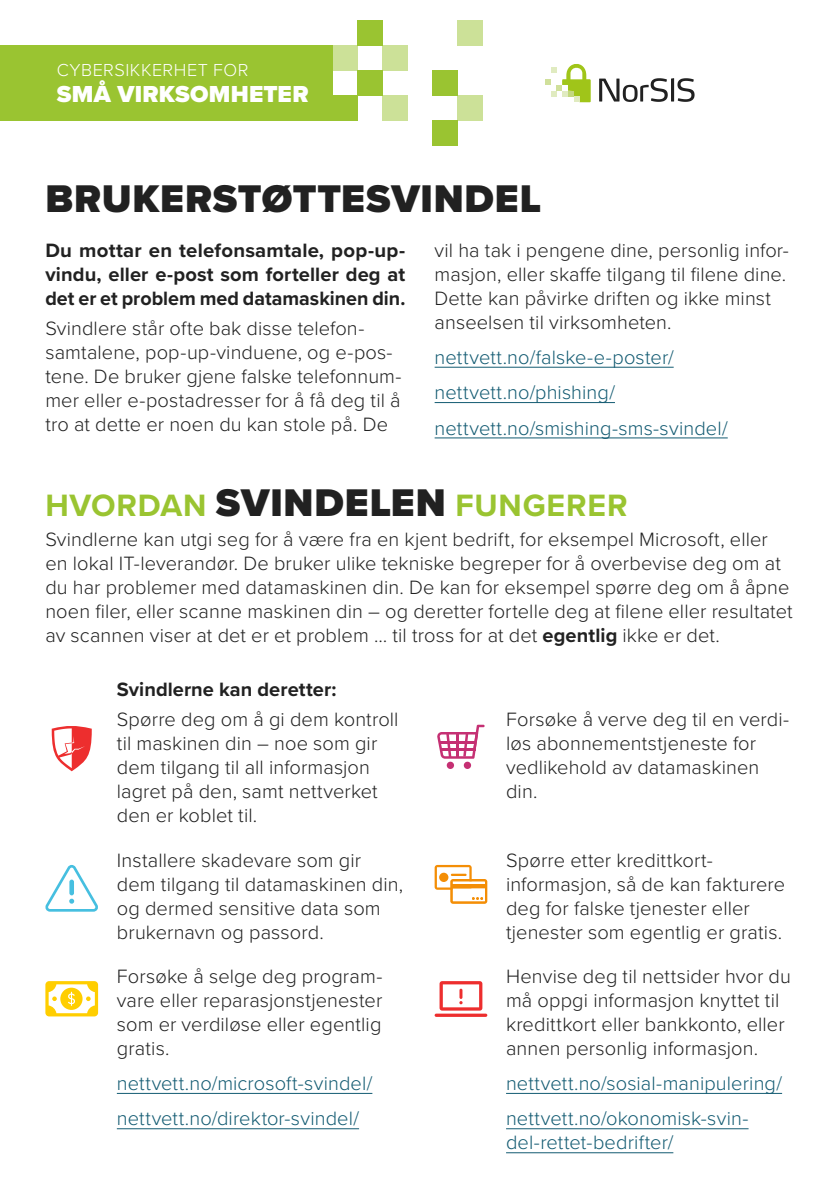
<style>
.page{position:relative;width:840px;height:1191px;background:#fff}
.page>*{position:absolute;margin:0;border:0;box-sizing:border-box;transform-origin:0 0}
.t1{font:900 40px "Proxima Nova";letter-spacing:.02em;color:#212121}
.t2{font:700 32px "Proxima Nova";letter-spacing:.02em;color:#9ac431}
.t3{font:900 24px "Proxima Nova";letter-spacing:.01em;color:#fff}
.t4{font:300 20px/24px "Proxima Nova";letter-spacing:.005em;color:#212121}
.t5{font:300 20px/35.4px "Proxima Nova";letter-spacing:.005em;color:#135b72}
.t6{font:700 20px/24px "Proxima Nova";letter-spacing:.005em;color:#212121;text-align:justify}
.t7{font:300 18px "Proxima Nova";letter-spacing:.03em;color:#fff}
.s1{font-weight:900;font-size:40px;color:#212121}
.s2{font-weight:700}
</style>
<div class="page">
<div style="left:0;top:45px;width:332px;height:75px;background:#9ac431"></div>
<svg style="left:599px;top:78px;width:95px;height:24px"></svg>
<svg style="left:545px;top:64px;width:45px;height:38px"></svg>
<div style="left:332px;top:95px;width:25px;height:25px;background:#9ac431"></div>
<div style="left:332px;top:45px;width:25px;height:25px;background:#cce198"></div>
<div style="left:357px;top:70px;width:25px;height:25px;background:#9ac431"></div>
<div style="left:382px;top:45px;width:25px;height:25px;background:#cce198"></div>
<div style="left:382px;top:95px;width:25px;height:25px;background:#cce198"></div>
<div style="left:457px;top:95px;width:25px;height:25px;background:#cce198"></div>
<div style="left:432px;top:70px;width:25px;height:25px;background:#9ac431"></div>
<div style="left:432px;top:120px;width:25px;height:25px;background:#9ac431"></div>
<div style="left:457px;top:20px;width:25px;height:25px;background:#cce198"></div>
<div style="left:357px;top:20px;width:25px;height:25px;background:#9ac431"></div>
<hr style="left:506px;top:1093px;width:275px;height:1px;background:#135b72">
<hr style="left:506px;top:1128px;width:242px;height:1px;background:#135b72">
<hr style="left:506px;top:1152px;width:167px;height:1px;background:#135b72">
<hr style="left:117px;top:1093px;width:255px;height:1px;background:#135b72">
<hr style="left:117px;top:1128px;width:242px;height:1px;background:#135b72">
<hr style="left:434px;top:367px;width:239px;height:1px;background:#135b72">
<hr style="left:434px;top:402px;width:180px;height:1px;background:#135b72">
<hr style="left:434px;top:437px;width:293px;height:1px;background:#135b72">
<svg style="left:434px;top:865px;width:53px;height:39px"></svg>
<svg style="left:45px;top:981px;width:53px;height:35px"></svg>
<svg style="left:434px;top:1013px;width:53px;height:4px"></svg>
<svg style="left:439px;top:981px;width:43px;height:29px"></svg>
<svg style="left:52px;top:726px;width:40px;height:45px"></svg>
<svg style="left:45px;top:865px;width:53px;height:46px"></svg>
<div style="left:446px;top:761px;width:8px;height:8px;background:#c53073;border-radius:50%"></div>
<div style="left:463px;top:761px;width:8px;height:8px;background:#c53073;border-radius:50%"></div>
<svg style="left:437px;top:724px;width:47px;height:34px"></svg>
<hr style="left:439px;top:741px;width:36px;height:2px;background:#c53073">
<hr style="left:440px;top:748px;width:35px;height:3px;background:#c53073">
<p class="t7" style="left:57px;top:56px;width:193px">CYBERSIKKERHET FOR</p>
<p class="t3" style="left:57px;top:76px;width:253px">SMÅ VIRKSOMHETER</p>
<h1 class="t1" style="left:45px;top:169px;width:497px">BRUKERSTØTTESVINDEL</h1>
<p class="t6" style="left:45px;top:237px;width:361px">Du mottar en telefonsamtale, pop-up&shy;vindu, eller e-post som forteller deg at det er et problem med datamaskinen din.</p>
<p class="t4" style="left:45px;top:315px;width:357px">Svindlere står ofte bak disse telefon&shy;samtalene, pop-up-vinduene, og e-pos&shy;tene. De bruker gjene falske telefonnum&shy;mer eller e-postadresser for å få deg til å tro at dette er noen du kan stole på. De</p>
<p class="t4" style="left:434px;top:237px;width:355px">vil ha tak i pengene dine, personlig infor&shy;masjon, eller skaffe tilgang til filene dine.<br>Dette kan påvirke driften og ikke minst anseelsen til virksomheten.</p>
<p class="t5" style="left:434px;top:338px;width:294px">nettvett.no/falske-e-poster/ nettvett.no/phishing/ nettvett.no/smishing-sms-svindel/</p>
<h2 class="t2" style="left:45px;top:482px;width:583px">HVORDAN <span class="s1">SVINDELEN</span> FUNGERER</h2>
<p class="t4" style="left:45px;top:526px;width:748px">Svindlerne kan utgi seg for å være fra en kjent bedrift, for eksempel Microsoft, eller en lokal IT-leverandør. De bruker ulike tekniske begreper for å overbevise deg om at du har problemer med datamaskinen din. De kan for eksempel spørre deg om å åpne noen filer, eller scanne maskinen din – og deretter fortelle deg at filene eller resultatet av scannen viser at det er et problem … til tross for at det <span class="s2">egentlig</span> ikke er det.</p>
<p class="t6" style="left:117px;top:677px;width:221px">Svindlerne kan deretter:</p>
<p class="t4" style="left:117px;top:706px;width:283px">Spørre deg om å gi dem kontroll til maskinen din – noe som gir dem tilgang til all informasjon lagret på den, samt nettverket den er koblet til.</p>
<p class="t4" style="left:506px;top:706px;width:283px">Forsøke å verve deg til en verdi&shy;løs abonnementstjeneste for vedlikehold av datamaskinen din.</p>
<p class="t4" style="left:506px;top:846px;width:280px">Spørre etter kredittkort&shy;informasjon, så de kan fakturere deg for falske tjenester eller tjenester som egentlig er gratis.</p>
<p class="t4" style="left:506px;top:963px;width:286px">Henvise deg til nettsider hvor du må oppgi informasjon knyttet til kredittkort eller bankkonto, eller annen personlig informasjon.</p>
<p class="t5" style="left:506px;top:1064px;width:277px">nettvett.no/sosial-manipulering/ nettvett.no/okonomisk-svin-</p>
<p class="t5" style="left:506px;top:1124px;width:169px">del-rettet-bedrifter/</p>
<p class="t4" style="left:117px;top:846px;width:287px">Installere skadevare som gir dem tilgang til datamaskinen din, og dermed sensitive data som brukernavn og passord.</p>
<p class="t4" style="left:117px;top:963px;width:267px;text-align:justify">Forsøke å selge deg program&shy;vare eller reparasjonstjenester som er verdiløse eller egentlig gratis.</p>
<p class="t5" style="left:117px;top:1064px;width:257px">nettvett.no/microsoft-svindel/ nettvett.no/direktor-svindel/</p>
</div>
